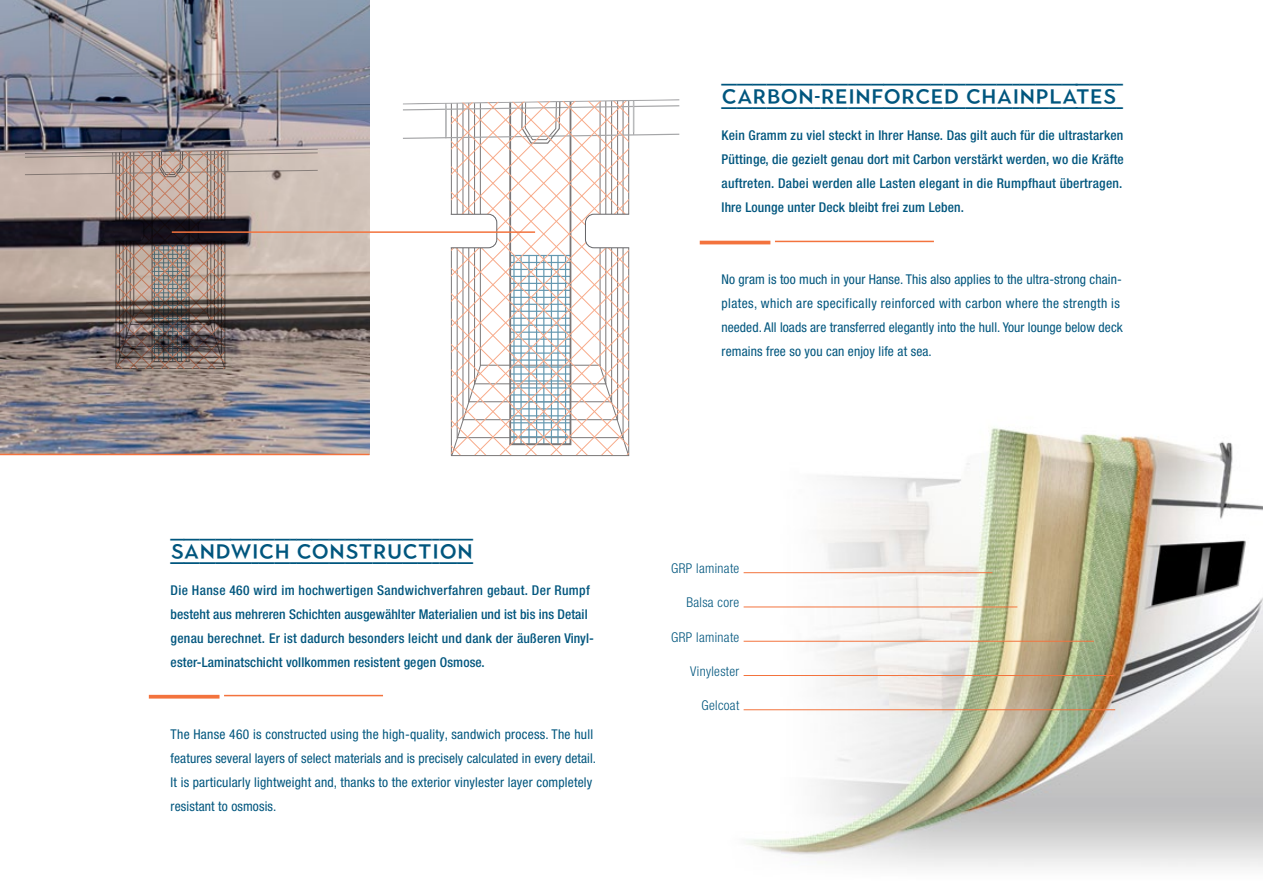
<style>
.page{position:relative;width:1263px;height:893px;background:#fff}
.page>*{position:absolute;margin:0;border:0;box-sizing:border-box;transform-origin:0 0}
.t1{font:36px "Town 70 Accent Regular 2";color:#00567e}
.Fliesstext{font:500 condensed 13.5px/24px "Helvetica Neue LT Pro";letter-spacing:.01em;color:#00567e;text-align:justify}
.Fliesstext-2{font:condensed 13.5px/24px "Helvetica Neue LT Pro";letter-spacing:.01em;color:#00567e}
.Fliesstext-3{font:300 condensed 13.5px "Helvetica Neue LT Pro";letter-spacing:.025em;color:#00567e}
</style>
<div class="page">
<img style="left:0;top:0;width:369px;height:454px">
<svg style="left:24px;top:148px;width:294px;height:221px;background:#978881"></svg>
<hr style="left:700px;top:241px;width:70px;height:3px;background:#f3733d">
<hr style="left:775px;top:241px;width:159px;height:1px;background:#f3733d">
<img style="left:743px;top:428px;width:520px;height:439px">
<hr style="left:744px;top:572px;width:248px;height:1px;background:#f3733d">
<hr style="left:744px;top:607px;width:273px;height:1px;background:#f3733d">
<hr style="left:744px;top:641px;width:350px;height:1px;background:#f3733d">
<hr style="left:744px;top:675px;width:369px;height:1px;background:#f3733d">
<hr style="left:744px;top:709px;width:371px;height:1px;background:#f3733d">
<svg style="left:149px;top:695px;width:70px;height:4px"></svg>
<hr style="left:224px;top:695px;width:159px;height:1px;background:#f3733d">
<hr style="left:0;top:454px;width:369px;height:1px;background:#f3733d">
<svg style="left:403px;top:99px;width:276px;height:357px"></svg>
<hr style="left:172px;top:231px;width:363px;height:2px;background:#f3733d">
<p class="t1" style="left:171px;top:530px;width:304px">SANDWICH CONSTRUCTION</p>
<p class="Fliesstext" style="left:171px;top:578px;width:425px;text-align:left">Die Hanse 460 wird im hochwertigen Sandwichverfahren gebaut. Der Rumpf besteht aus mehreren Schichten ausgewählter Materialien und ist bis ins Detail genau berechnet. Er ist dadurch besonders leicht und dank der äußeren Vinyl&shy;ester-Laminatschicht vollkommen resistent gegen Osmose.</p>
<p class="Fliesstext-2" style="left:171px;top:722px;width:427px">The Hanse 460 is constructed using the high-quality, sandwich process. The hull features several layers of select materials and is precisely calculated in every detail.</p>
<p class="Fliesstext-2" style="left:171px;top:770px;width:423px">It is particularly lightweight and, thanks to the exterior vinylester layer completely resistant to osmosis.</p>
<p class="t1" style="left:721px;top:75px;width:397px">CARBON-REINFORCED CHAINPLATES</p>
<p class="Fliesstext" style="left:721px;top:123px;width:404px">Kein Gramm zu viel steckt in Ihrer Hanse. Das gilt auch für die ultrastarken Püttinge, die gezielt genau dort mit Carbon verstärkt werden, wo die Kräfte auftreten. Dabei werden alle Lasten elegant in die Rumpfhaut übertragen.<br>Ihre Lounge unter Deck bleibt frei zum Leben.</p>
<p class="Fliesstext-2" style="left:721px;top:267px;width:403px">No gram is too much in your Hanse. This also applies to the ultra-strong chain&shy;plates, which are specifically reinforced with carbon where the strength is needed. All loads are transferred elegantly into the hull. Your lounge below deck remains free so you can enjoy life at sea.</p>
<p class="Fliesstext-3" style="left:671px;top:560px;width:70px">GRP laminate</p>
<p class="Fliesstext-3" style="left:686px;top:595px;width:55px">Balsa core</p>
<p class="Fliesstext-3" style="left:671px;top:629px;width:70px">GRP laminate</p>
<p class="Fliesstext-3" style="left:690px;top:663px;width:51px">Vinylester</p>
<p class="Fliesstext-3" style="left:701px;top:698px;width:39px">Gelcoat</p>
</div>
